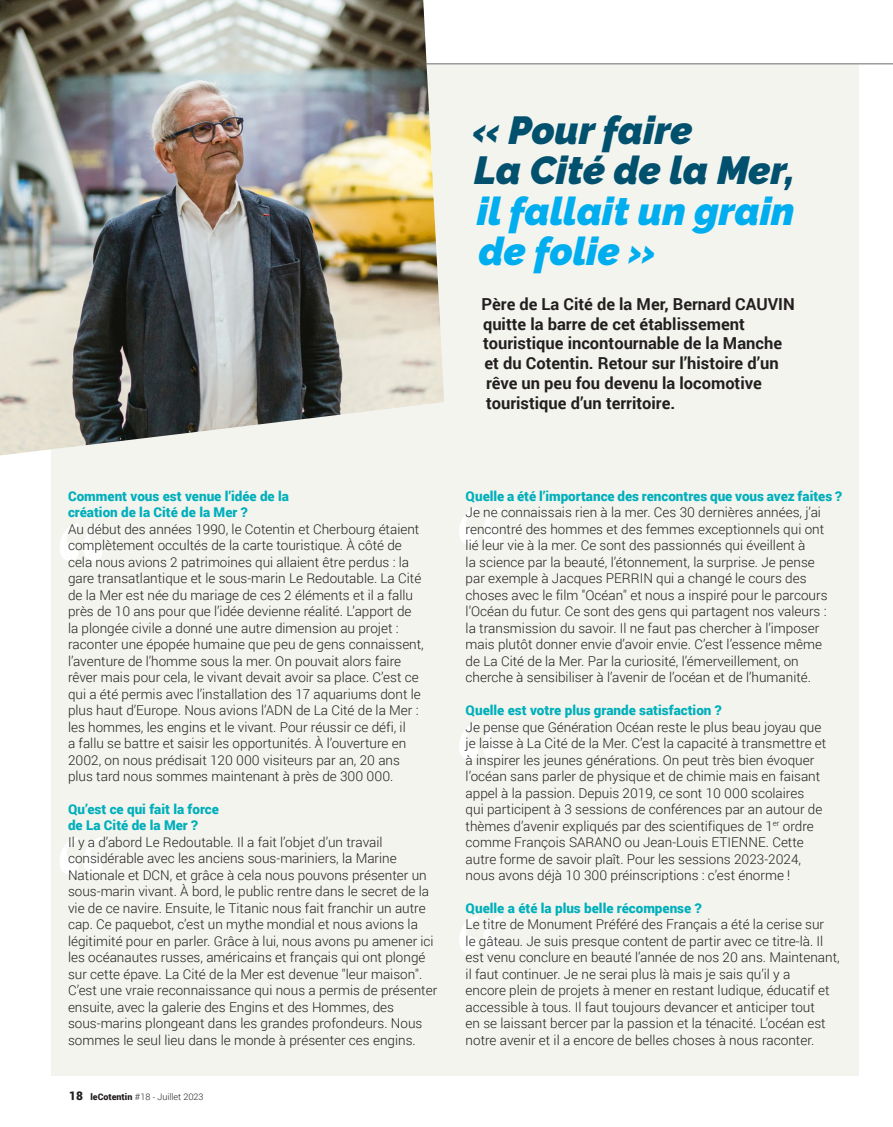
<style>
.page{position:relative;width:893px;height:1127px;background:#fff}
.page>*{position:absolute;margin:0;border:0;box-sizing:border-box;transform-origin:0 0}
.t1{font:italic 900 39px "Raleway";color:#00506e}
.t2{font:italic 900 39px "Raleway";color:#00aeef}
.t3{font:700 16.5px/19.8px "Roboto";color:#231f20}
.t4{font:300 13.5px/16.5px "Roboto";color:#231f20}
.t5{font:900 13.5px/16.2px "Roboto";color:#00afbb}
.t6{font:300 9px "Roboto";color:#231f20}
.s1{font-weight:900;font-size:12px}
.s2{font-weight:900}
</style>
<div class="page">
<div style="left:51px;top:64px;width:808px;height:1012px;background:#f3f4ee"></div>
<hr style="left:66px;top:64px;width:827px;height:1px;background:#939598">
<img style="left:0;top:0;width:444px;height:455px">
<svg style="left:60px;top:524px;width:42px;height:37px"></svg>
<svg style="left:459px;top:508px;width:43px;height:37px"></svg>
<svg style="left:60px;top:837px;width:42px;height:38px"></svg>
<svg style="left:459px;top:723px;width:43px;height:37px"></svg>
<svg style="left:459px;top:916px;width:43px;height:37px"></svg>
<p class="t1" style="left:473px;top:107px;width:221px">« Pour faire</p>
<p class="t1" style="left:474px;top:148px;width:322px">La Cité de la Mer,</p>
<p class="t2" style="left:477px;top:188px;width:319px">il fallait un grain</p>
<p class="t2" style="left:479px;top:229px;width:178px">de folie »</p>
<p class="t3" style="left:482px;top:293px;width:315px">Père de La Cité de la Mer, Bernard CAUVIN quitte la barre de cet établissement</p>
<p class="t3" style="left:483px;top:333px;width:301px">touristique incontournable de la Manche et du Cotentin. Retour sur l’histoire d’un rêve un peu fou devenu la locomotive touristique d’un territoire.</p>
<p class="t5" style="left:68px;top:487px;width:222px">Comment vous est venue l’idée de la création de la Cité de la Mer ?</p>
<p class="t4" style="left:68px;top:520px;width:357px">Au début des années 1990, le Cotentin et Cherbourg étaient complètement occultés de la carte touristique. À côté de cela nous avions 2 patrimoines qui allaient être perdus : la gare transatlantique et le sous-marin Le Redoutable. La Cité de la Mer est née du mariage de ces 2 éléments et il a fallu près de 10 ans pour que l’idée devienne réalité. L’apport de la plongée civile a donné une autre dimension au projet : raconter une épopée humaine que peu de gens connaissent, l’aventure de l’homme sous la mer. On pouvait alors faire rêver mais pour cela, le vivant devait avoir sa place. C’est ce qui a été permis avec l’installation des 17 aquariums dont le plus haut d’Europe. Nous avions l’ADN de La Cité de la Mer : les hommes, les engins et le vivant. Pour réussir ce défi, il<br>a fallu se battre et saisir les opportunités. À l’ouverture en 2002, on nous prédisait 120 000 visiteurs par an, 20 ans plus tard nous sommes maintenant à près de 300 000.</p>
<p class="t5" style="left:68px;top:800px;width:152px">Qu’est ce qui fait la force de La Cité de la Mer ?</p>
<p class="t4" style="left:68px;top:833px;width:371px">Il y a d’abord Le Redoutable. Il a fait l’objet d’un travail considérable avec les anciens sous-mariniers, la Marine Nationale et DCN, et grâce à cela nous pouvons présenter un sous-marin vivant. À bord, le public rentre dans le secret de la vie de ce navire. Ensuite, le Titanic nous fait franchir un autre cap. Ce paquebot, c’est un mythe mondial et nous avions la légitimité pour en parler. Grâce à lui, nous avons pu amener ici les océanautes russes, américains et français qui ont plongé sur cette épave. La Cité de la Mer est devenue ''leur maison''.<br>C’est une vraie reconnaissance qui nous a permis de présenter ensuite, avec la galerie des Engins et des Hommes, des sous-marins plongeant dans les grandes profondeurs. Nous sommes le seul lieu dans le monde à présenter ces engins.</p>
<p class="t6" style="left:69px;top:1090px;width:136px"><span class="s1">18</span> <span class="s2">leCotentin</span> #18 - Juillet 2023</p>
<p class="t5" style="left:466px;top:487px;width:378px">Quelle a été l’importance des rencontres que vous avez faites ?</p>
<p class="t4" style="left:466px;top:504px;width:363px">Je ne connaissais rien à la mer. Ces 30 dernières années, j’ai rencontré des hommes et des femmes exceptionnels qui ont lié leur vie à la mer. Ce sont des passionnés qui éveillent à<br>la science par la beauté, l’étonnement, la surprise. Je pense par exemple à Jacques PERRIN qui a changé le cours des choses avec le film ''Océan'' et nous a inspiré pour le parcours l’Océan du futur. Ce sont des gens qui partagent nos valeurs : la transmission du savoir. Il ne faut pas chercher à l’imposer mais plutôt donner envie d’avoir envie. C’est l’essence même de La Cité de la Mer. Par la curiosité, l’émerveillement, on cherche à sensibiliser à l’avenir de l’océan et de l’humanité.</p>
<p class="t5" style="left:466px;top:702px;width:258px">Quelle est votre plus grande satisfaction ?</p>
<p class="t4" style="left:466px;top:718px;width:362px">Je pense que Génération Océan reste le plus beau joyau que je laisse à La Cité de la Mer. C’est la capacité à transmettre et à inspirer les jeunes générations. On peut très bien évoquer l’océan sans parler de physique et de chimie mais en faisant appel à la passion. Depuis 2019, ce sont 10 000 scolaires<br>qui participent à 3 sessions de conférences par an autour de thèmes d’avenir expliqués par des scientifiques de 1<sup>er</sup> ordre comme François SARANO ou Jean-Louis ETIENNE. Cette autre forme de savoir plaît. Pour les sessions 2023-2024, nous avons déjà 10 300 préinscriptions : c’est énorme !</p>
<p class="t5" style="left:466px;top:899px;width:237px">Quelle a été la plus belle récompense ?</p>
<p class="t4" style="left:466px;top:916px;width:376px">Le titre de Monument Préféré des Français a été la cerise sur<br>le gâteau. Je suis presque content de partir avec ce titre-là. Il est venu conclure en beauté l’année de nos 20 ans. Maintenant, il faut continuer. Je ne serai plus là mais je sais qu’il y a<br>encore plein de projets à mener en restant ludique, éducatif et accessible à tous. Il faut toujours devancer et anticiper tout<br>en se laissant bercer par la passion et la ténacité. L’océan est notre avenir et il a encore de belles choses à nous raconter.</p>
</div>
